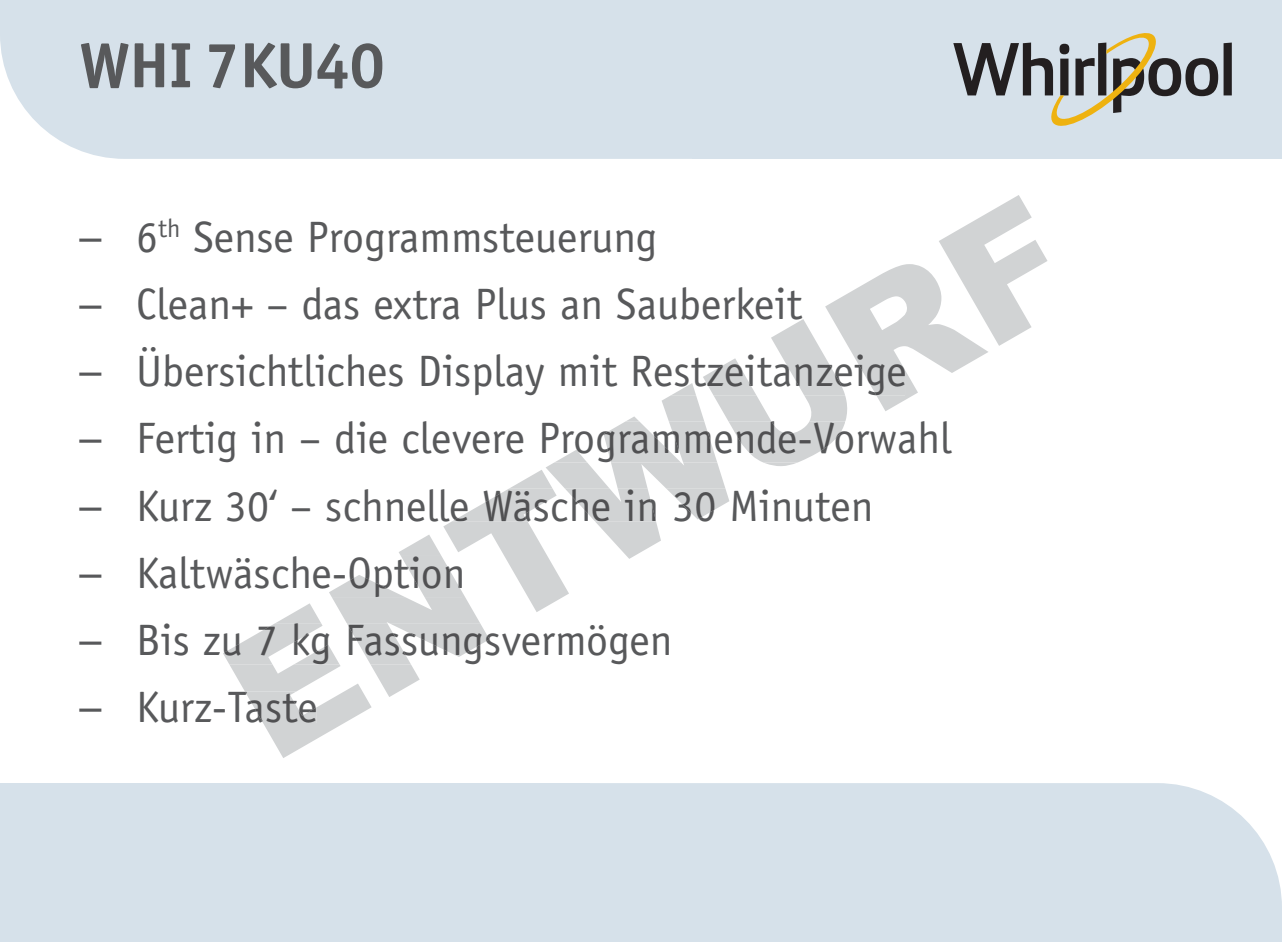
<style>
.page{position:relative;width:1282px;height:942px;background:#fff}
.page>*{position:absolute;margin:0;border:0;box-sizing:border-box;transform-origin:0 0}
.t1{font:700 64px "Officina Sans ITC Pro";color:#58595b}
.t2{font:44px/67.2px "Officina Sans Std";color:#505052}
.t3{font:44px "Officina Sans Std";color:#58595b}
.t4{font:44px/67.2px "Frutiger LT Std";color:#58595b;text-align:justify}
.s1{font-family:"Frutiger LT Std"}
</style>
<div class="page">
<div style="left:0;top:0;width:1281px;height:159px;background:#d6e1ea"></div>
<div style="left:0;top:783px;width:1281px;height:158px;background:#d6e1ea"></div>
<div style="left:1223px;top:43px;width:8px;height:52px;background:#231f20"></div>
<svg style="left:953px;top:33px;width:265px;height:93px;background:#adb1b1"></svg>
<svg style="left:223px;top:195px;width:824px;height:562px"></svg>
<h1 class="t1" style="left:79px;top:26px;width:306px">WHI 7KU40</h1>
<p class="t3" style="left:79px;top:211px;width:579px"><span class="s1">–</span> 6<sup>th</sup> Sense Programmsteuerung</p>
<p class="t3" style="left:79px;top:278px;width:724px"><span class="s1">–</span> Clean+ – das extra Plus an Sauberkeit</p>
<p class="t4" style="left:79px;top:337px;width:23px">– – – –</p>
<p class="t2" style="left:136px;top:337px;width:817px">Übersichtliches Display mit Restzeitanzeige<br>Fertig in – die clevere Programmende-Vorwahl</p>
<p class="t2" style="left:136px;top:472px;width:739px">Kurz 30‘ – schnelle Wäsche in 30 Minuten</p>
<p class="t2" style="left:136px;top:539px;width:331px">Kaltwäsche-Option</p>
<p class="t3" style="left:79px;top:614px;width:594px"><span class="s1">–</span> Bis zu 7 kg Fassungsvermögen</p>
<p class="t3" style="left:79px;top:681px;width:240px"><span class="s1">–</span> Kurz-Taste</p>
</div>
